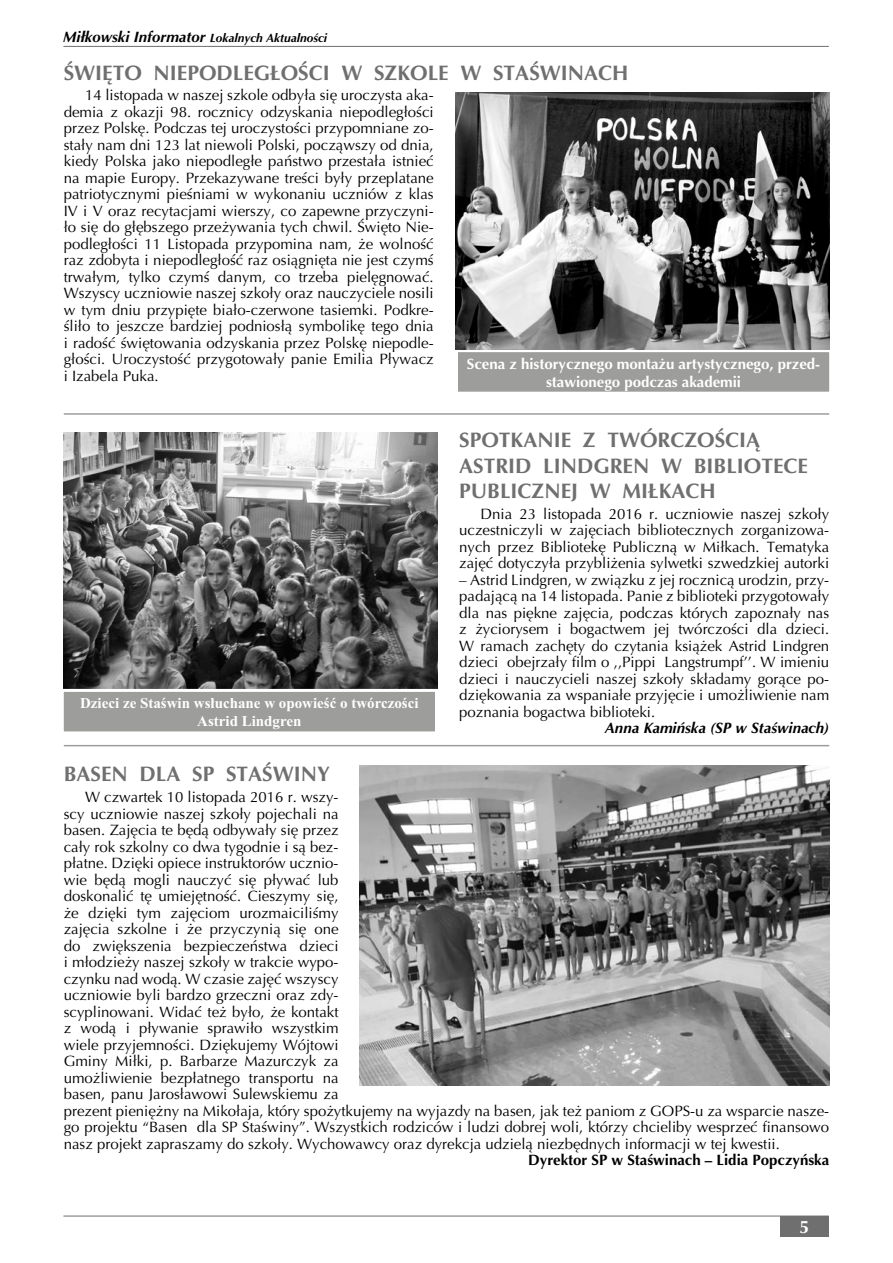
<style>
.page{position:relative;width:893px;height:1263px;background:#fff}
.page>*{position:absolute;margin:0;border:0;box-sizing:border-box;transform-origin:0 0}
.t1{font:700 21px/25.2px "Optima";color:#706f6f}
.t2{font:700 18px "Optima";color:#fff}
.t3{font:15px/16.5px "Optima";color:#000;text-align:justify}
.t4{font:700 15px/18px "Optima";color:#fff;text-align:center}
.t5{font:700 15px/18px "Times New Roman";color:#fff;text-align:center}
.t6{font:700 15px "Optima";color:#000}
.t7{font:italic 700 15px "Optima";color:#000}
.t8{font:italic 700 12px "Optima";color:#000}
.s1{font-size:15px}
</style>
<div class="page">
<hr style="left:63px;top:46px;width:766px;height:1px;background:#706f6f">
<hr style="left:63px;top:1216px;width:766px;height:1px;background:#706f6f">
<div style="left:780px;top:1216px;width:49px;height:20px;background:#706f6f"></div>
<div style="left:456px;top:351px;width:375px;height:42px;background:#9d9d9c"></div>
<div style="left:455px;top:349px;width:377px;height:46px;border:3px solid #fff"></div>
<hr style="left:64px;top:413px;width:765px;height:2px;background:#9d9d9c">
<hr style="left:64px;top:745px;width:765px;height:1px;background:#9d9d9c">
<img style="left:455px;top:93px;width:374px;height:256px">
<img style="left:64px;top:432px;width:374px;height:257px">
<div style="left:62px;top:690px;width:374px;height:43px;background:#9d9d9c"></div>
<div style="left:61px;top:689px;width:377px;height:45px;border:3px solid #fff"></div>
<img style="left:360px;top:765px;width:469px;height:320px">
<p class="t8" style="left:63px;top:33px;width:266px"><span class="s1">Miłkowski Informator</span> Lokalnych Aktualności</p>
<h1 class="t1" style="left:64px;top:62px;width:566px">ŚWIĘTO NIEPODLEGŁOŚCI W SZKOLE W STAŚWINACH</h1>
<p class="t3" style="left:64px;top:88px;width:371px;text-indent:21px">14 listopada w naszej szkole odbyła się uroczysta aka&shy;demia z okazji 98. rocznicy odzyskania niepodległości przez Polskę. Podczas tej uroczystości przypomniane zo&shy;stały nam dni 123 lat niewoli Polski, począwszy od dnia, kiedy Polska jako niepodległe państwo przestała istnieć na mapie Europy. Przekazywane treści były przeplatane patriotycznymi pieśniami w wykonaniu uczniów z klas IV i V oraz recytacjami wierszy, co zapewne przyczyni&shy;ło się do głębszego przeżywania tych chwil. Święto Nie&shy;podległości 11 Listopada przypomina nam, że wolność raz zdobyta i niepodległość raz osiągnięta nie jest czymś trwałym, tylko czymś danym, co trzeba pielęgnować.<br>Wszyscy uczniowie naszej szkoły oraz nauczyciele nosili w tym dniu przypięte biało-czerwone tasiemki. Podkre&shy;śliło to jeszcze bardziej podniosłą symbolikę tego dnia i radość świętowania odzyskania przez Polskę niepodle&shy;głości. Uroczystość przygotowały panie Emilia Pływacz i Izabela Puka.</p>
<p class="t4" style="left:467px;top:356px;width:355px">Scena z historycznego montażu artystycznego, przed&shy;stawionego podczas akademii</p>
<h1 class="t1" style="left:459px;top:430px;width:350px">SPOTKANIE Z TWÓRCZOŚCIĄ<br>ASTRID LINDGREN W BIBLIOTECE<br>PUBLICZNEJ W MIŁKACH</h1>
<p class="t3" style="left:459px;top:507px;width:371px;text-indent:21px">Dnia 23 listopada 2016 r. uczniowie naszej szkoły uczestniczyli w zajęciach bibliotecznych zorganizowa&shy;nych przez Bibliotekę Publiczną w Miłkach. Tematyka zajęć dotyczyła przybliżenia sylwetki szwedzkiej autorki</p>
<p class="t3" style="left:459px;top:573px;width:371px">– Astrid Lindgren, w związku z jej rocznicą urodzin, przy&shy;padającą na 14 listopada. Panie z biblioteki przygotowały dla nas piękne zajęcia, podczas których zapoznały nas z życiorysem i bogactwem jej twórczości dla dzieci.<br>W ramach zachęty do czytania książek Astrid Lindgren dzieci obejrzały film o ,,Pippi Langstrumpf’’. W imieniu dzieci i nauczycieli naszej szkoły składamy gorące po&shy;dziękowania za wspaniałe przyjęcie i umożliwienie nam poznania bogactwa biblioteki.</p>
<p class="t7" style="left:605px;top:722px;width:226px">Anna Kamińska (SP w Staświnach)</p>
<p class="t5" style="left:80px;top:695px;width:340px">Dzieci ze Staświn wsłuchane w opowieść o twórczości<br>Astrid Lindgren</p>
<h1 class="t1" style="left:64px;top:763px;width:268px">BASEN DLA SP STAŚWINY</h1>
<p class="t3" style="left:64px;top:790px;width:767px;text-align:left;text-indent:21px">W czwartek 10 listopada 2016 r. wszy-<br>scy uczniowie naszej szkoły pojechali na<br>basen. Zajęcia te będą odbywały się przez<br>cały rok szkolny co dwa tygodnie i są bez-<br>płatne. Dzięki opiece instruktorów ucznio-<br>wie będą mogli nauczyć się pływać lub<br>doskonalić tę umiejętność. Cieszymy się,<br>że dzięki tym zajęciom urozmaiciliśmy<br>zajęcia szkolne i że przyczynią się one<br>do zwiększenia bezpieczeństwa dzieci<br>i młodzieży naszej szkoły w trakcie wypo-<br>czynku nad wodą. W czasie zajęć wszyscy<br>uczniowie byli bardzo grzeczni oraz zdy-<br>scyplinowani. Widać też było, że kontakt<br>z wodą i pływanie sprawiło wszystkim<br>wiele przyjemności. Dziękujemy Wójtowi<br>Gminy Miłki, p. Barbarze Mazurczyk za<br>umożliwienie bezpłatnego transportu na<br>basen, panu Jarosławowi Sulewskiemu za<br>prezent pieniężny na Mikołaja, który spożytkujemy na wyjazdy na basen, jak też paniom z GOPS-u za wsparcie nasze&shy;go projektu “Basen dla SP Staświny”. Wszystkich rodziców i ludzi dobrej woli, którzy chcieliby wesprzeć finansowo nasz projekt zapraszamy do szkoły. Wychowawcy oraz dyrekcja udzielą niezbędnych informacji w tej kwestii.</p>
<p class="t6" style="left:528px;top:1154px;width:302px">Dyrektor SP w Staświnach – Lidia Popczyńska</p>
<p class="t2" style="left:799px;top:1219px;width:12px">5</p>
</div>
